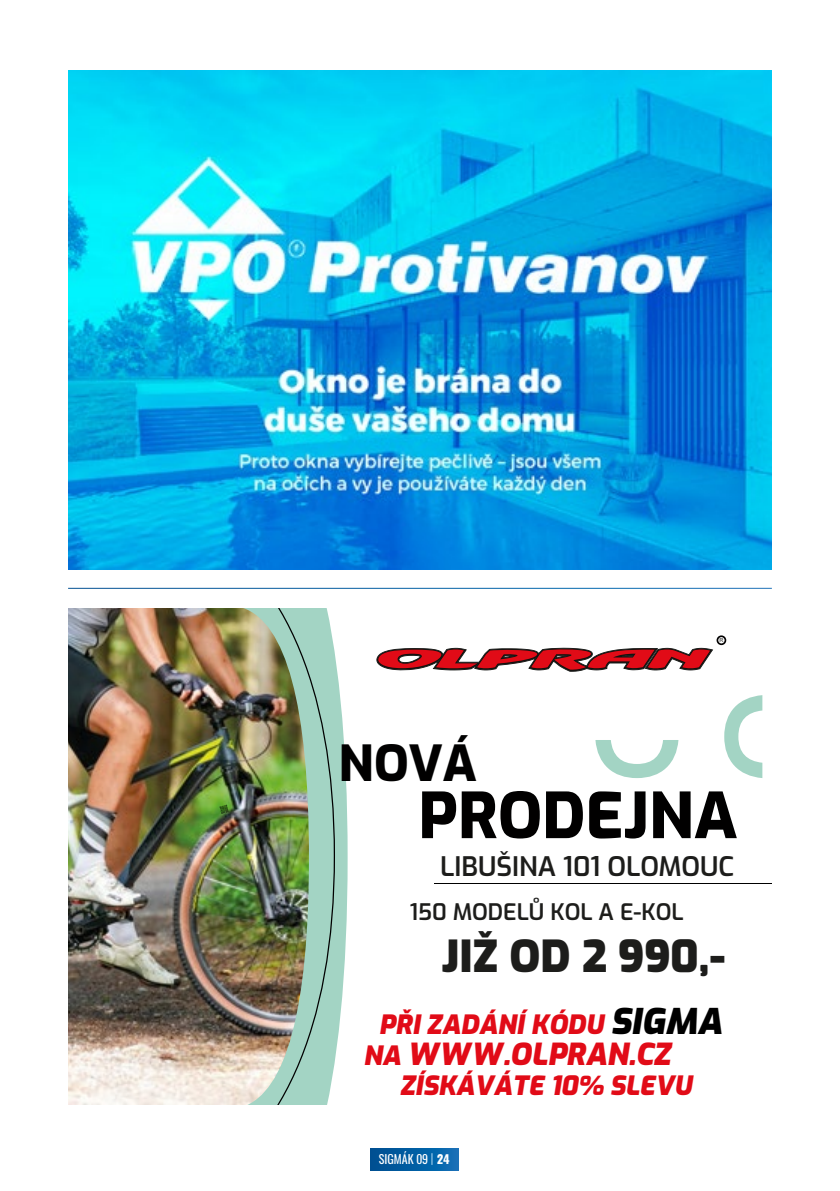
<style>
.page{position:relative;width:840px;height:1191px;background:#fff}
.page>*{position:absolute;margin:0;border:0;box-sizing:border-box;transform-origin:0 0}
.t1{font:63px "Exo";color:#010000}
.t2{font:49.4px "Exo";color:#010000}
.t3{font:43.8px "Exo";color:#1d1d1b}
.t4{font:italic 30.2px "Exo";color:#e10b17}
.t5{font:26.8px "Exo";color:#1d1d1b}
.t6{font:italic 26.4px "Exo";color:#e10b17}
.t7{font:22.8px "Exo";color:#1d1d1b}
.t8{font:12px "Oswald";color:#fff}
.t9{font:5.4px "Arial";color:#1d1d1b}
.s1{font-size:35.2px;color:#000}
.s2{font-size:26.4px}
.s3{font-weight:300;color:#c9e9fb}
.s4{font-weight:800}
</style>
<div class="page">
<img style="left:68px;top:609px;width:115px;height:495px">
<hr style="left:434px;top:882px;width:337px;height:1px;background:#000">
<svg style="left:595px;top:740px;width:83px;height:38px"></svg>
<svg style="left:335px;top:656px;width:12px;height:403px;fill:#a3d4c4"></svg>
<img style="left:183px;top:609px;width:152px;height:495px">
<svg style="left:376px;top:647px;width:337px;height:25px"></svg>
<div style="left:716px;top:635px;width:9px;height:10px;border:2px solid #030202;border-radius:50%"></div>
<svg style="left:724px;top:695px;width:38px;height:83px"></svg>
<svg style="left:219px;top:804px;width:10px;height:10px"></svg>
<img style="left:68px;top:71px;width:703px;height:498px">
<div style="left:370px;top:1148px;width:88px;height:22px;background:linear-gradient(to right,#004e90,#0d6fb6)"></div>
<p class="t9" style="left:719px;top:637px;width:5px">R</p>
<h2 class="t2" style="left:338px;top:727px;width:139px">NOVÁ</h2>
<h1 class="t1" style="left:418px;top:769px;width:320px">PRODEJNA</h1>
<p class="t5" style="left:440px;top:847px;width:295px">LIBUŠINA 101 OLOMOUC</p>
<p class="t7" style="left:409px;top:895px;width:275px">150 MODELŮ KOL A E-KOL</p>
<h3 class="t3" style="left:441px;top:925px;width:285px">JIŽ OD 2 990,-</h3>
<p class="t6" style="left:378px;top:1004px;width:344px">PŘI ZADÁNÍ KÓDU <span class="s1">SIGMA</span></p>
<p class="t6" style="left:399px;top:1066px;width:294px">ZÍSKÁVÁTE 10% SLEVU</p>
<p class="t4" style="left:363px;top:1031px;width:308px"><span class="s2">NA</span> WWW.OLPRAN.CZ</p>
<p class="t8" style="left:378px;top:1151px;width:73px">SIGMÁK 09 <span class="s3">|</span> <span class="s4">24</span></p>
</div>
